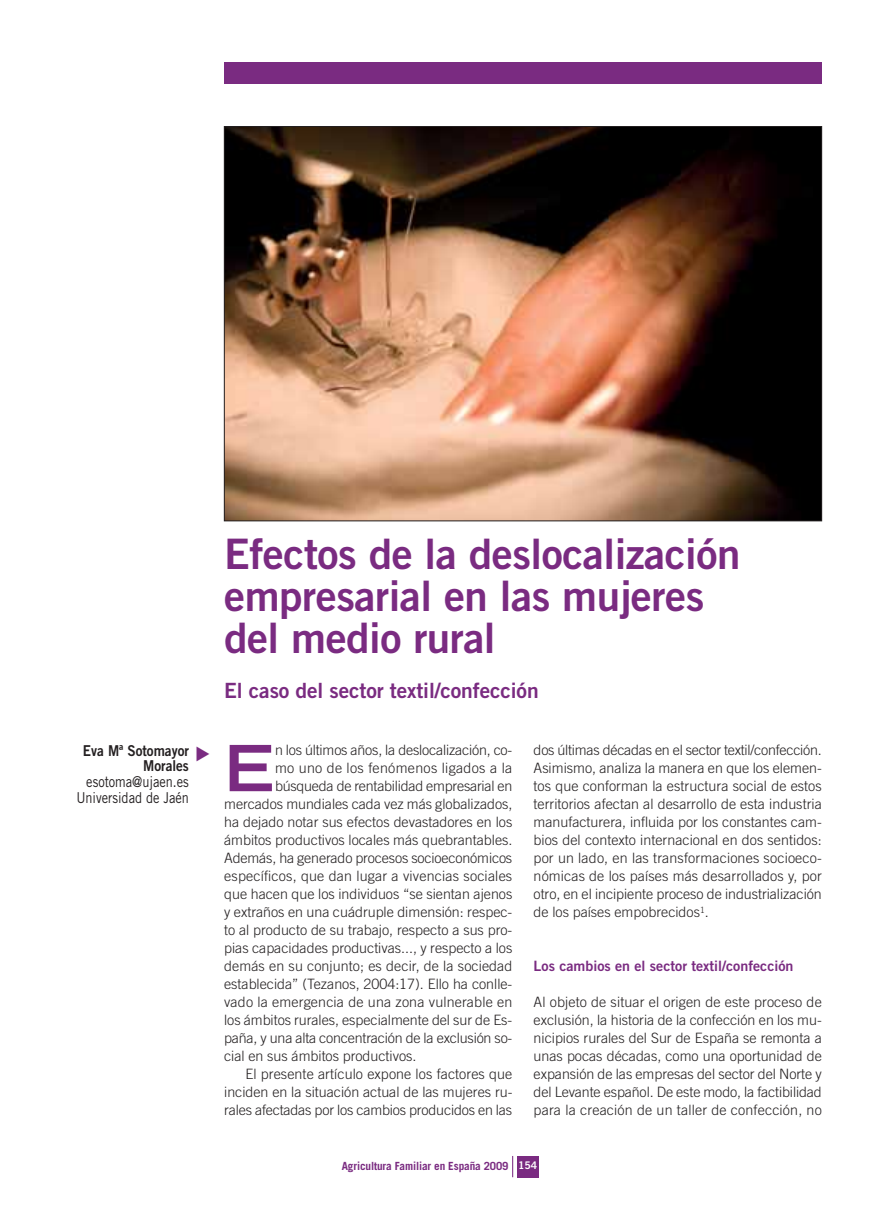
<style>
.page{position:relative;width:895px;height:1210px;background:#fff}
.page>*{position:absolute;margin:0;border:0;box-sizing:border-box;transform-origin:0 0}
.t1{font:700 expanded 63.6px "Trade Gothic LH";color:#7a2b81}
.t2{font:42px/42px "Trade Gothic Bold Two";letter-spacing:-.01em;color:#7a2b81}
.t3{font:21px "Trade Gothic Bold Two";letter-spacing:-.005em;color:#7a2b81}
.t4{font:15px/15.8px "Trade Gothic";color:#231f20;text-align:right;scale:.85 1}
.t5{font:15px/15.8px "Trade Gothic Bold Two";color:#231f20;text-align:right;scale:.9 1}
.t6{font:300 14.25px/18px "Trade Gothic";color:#231f20;text-align:justify}
.t7{font:14.25px "Trade Gothic Bold Two";color:#7a2b81}
.t8{font:300 14.25px "Trade Gothic";letter-spacing:.02em;color:#231f20}
.t9{font:700 11.25px "Trade Gothic";letter-spacing:-.01em;color:#7a2b81}
.s1{font-family:"Trade Gothic Bold Two";font-weight:400;font-size:10.5px;color:#fff}
</style>
<div class="page">
<div style="left:517px;top:1155px;width:21px;height:22px;background:#7a2b81"></div>
<svg style="left:512px;top:1156px;width:1px;height:21px"></svg>
<img style="left:226px;top:128px;width:593px;height:391px">
<div style="left:224px;top:63px;width:597px;height:21px;background:#7a2b81"></div>
<p class="t5" style="left:83px;top:743px;width:119px">Eva Mª Sotomayor<br>Morales</p>
<p class="t4" style="left:76px;top:775px;width:134px">esotoma@ujaen.es<br>Universidad de Jaén</p>
<h2 class="t2" style="left:224px;top:537px;width:518px">Efectos de la deslocalización empresarial en las mujeres del medio rural</h2>
<h3 class="t3" style="left:224px;top:683px;width:316px">El caso del sector textil/confección</h3>
<h1 class="t1" style="left:224px;top:744px;width:51px">E</h1>
<p class="t6" style="left:275px;top:742px;width:239px">n los últimos años, la deslocalización, co-</p>
<p class="t8" style="left:275px;top:762px;width:239px">mo uno de los fenómenos ligados a la</p>
<p class="t6" style="left:275px;top:778px;width:239px">búsqueda de rentabilidad empresarial en</p>
<p class="t6" style="left:224px;top:796px;width:290px">mercados mundiales cada vez más globalizados,</p>
<p class="t6" style="left:224px;top:814px;width:290px">ha dejado notar sus efectos devastadores en los</p>
<p class="t6" style="left:224px;top:832px;width:290px">ámbitos productivos locales más quebrantables.</p>
<p class="t6" style="left:224px;top:850px;width:290px">Además, ha generado procesos socioeconómicos</p>
<p class="t6" style="left:224px;top:868px;width:290px">específicos, que dan lugar a vivencias sociales</p>
<p class="t6" style="left:224px;top:886px;width:290px">que hacen que los individuos “se sientan ajenos</p>
<p class="t6" style="left:224px;top:904px;width:290px">y extraños en una cuádruple dimensión: respec-</p>
<p class="t6" style="left:224px;top:922px;width:290px">to al producto de su trabajo, respecto a sus pro-</p>
<p class="t6" style="left:224px;top:940px;width:290px">pias capacidades productivas..., y respecto a los</p>
<p class="t6" style="left:224px;top:958px;width:290px">demás en su conjunto; es decir, de la sociedad</p>
<p class="t6" style="left:224px;top:976px;width:290px">establecida” (Tezanos, 2004:17). Ello ha conlle-</p>
<p class="t6" style="left:224px;top:994px;width:290px">vado la emergencia de una zona vulnerable en</p>
<p class="t6" style="left:224px;top:1012px;width:290px">los ámbitos rurales, especialmente del sur de Es-</p>
<p class="t6" style="left:224px;top:1030px;width:290px">paña, y una alta concentración de la exclusión so-</p>
<p class="t6" style="left:224px;top:1048px;width:194px">cial en sus ámbitos productivos.</p>
<p class="t6" style="left:245px;top:1066px;width:268px">El presente artículo expone los factores que</p>
<p class="t6" style="left:224px;top:1084px;width:290px">inciden en la situación actual de las mujeres ru-</p>
<p class="t6" style="left:224px;top:1102px;width:289px">rales afectadas por los cambios producidos en las</p>
<p class="t6" style="left:533px;top:742px;width:290px">dos últimas décadas en el sector textil/confección.<br>Asimismo, analiza la manera en que los elemen&shy;tos que conforman la estructura social de estos territorios afectan al desarrollo de esta industria manufacturera, influida por los constantes cam&shy;bios del contexto internacional en dos sentidos: por un lado, en las transformaciones socioeco&shy;nómicas de los países más desarrollados y, por otro, en el incipiente proceso de industrialización de los países empobrecidos<sup>1</sup>.</p>
<p class="t7" style="left:533px;top:960px;width:261px">Los cambios en el sector textil/confección</p>
<p class="t6" style="left:533px;top:994px;width:290px">Al objeto de situar el origen de este proceso de exclusión, la historia de la confección en los mu&shy;nicipios rurales del Sur de España se remonta a unas pocas décadas, como una oportunidad de expansión de las empresas del sector del Norte y del Levante español. De este modo, la factibilidad para la creación de un taller de confección, no</p>
<p class="t9" style="left:342px;top:1161px;width:197px">Agricultura Familiar en España 2009 <span class="s1">154</span></p>
</div>
